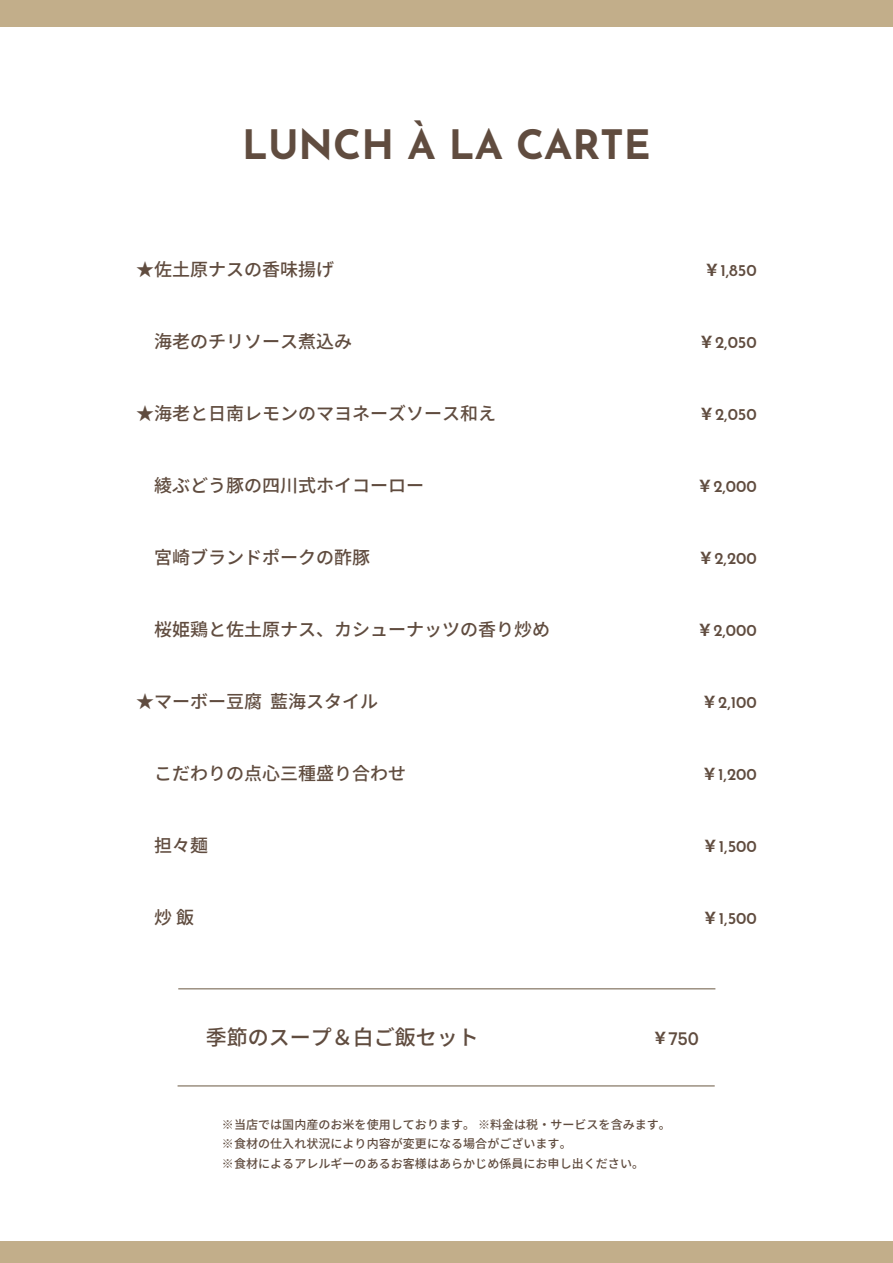
<style>
.page{position:relative;width:893px;height:1263px;background:#fff}
.page>*{position:absolute;margin:0;border:0;box-sizing:border-box;transform-origin:0 0}
.t1{font:700 40.5px "Josefin Sans";color:#604c3f}
.t2{font:500 21px "Noto Sans CJ Kjp";color:#604c3f}
.t3{font:500 20.7px "Calibre";color:#604c3f}
.t4{font:500 18px "Noto Sans CJ Kjp";color:#604c3f}
.t5{font:600 16.5px "Josefin Sans";color:#604c3f}
.t6{font:500 12px/19.5px "Noto Sans CJ Kjp";letter-spacing:.005em;color:#604c3f}
.s1{font-family:"Koz Go Pro";font-weight:700}
.s2{font-family:"Koz Go Pro";font-weight:700;font-size:16.5px}
</style>
<div class="page">
<div style="left:0;top:0;width:893px;height:26px;background:#c2ae8a"></div>
<div style="left:0;top:1241px;width:893px;height:22px;background:#c2ae8a"></div>
<hr style="left:178px;top:988px;width:537px;height:1px;background:#7a6a56">
<hr style="left:178px;top:1085px;width:537px;height:1px;background:#7a6a56">
<h1 class="t1" style="left:242px;top:108px;width:410px">LUNCH À LA CARTE</h1>
<p class="t4" style="left:136px;top:259px;width:199px">★佐土原ナスの香味揚げ</p>
<p class="t5" style="left:704px;top:256px;width:54px"><span class="s1">￥</span>1,850</p>
<p class="t4" style="left:136px;top:331px;width:217px">　海老のチリソース煮込み</p>
<p class="t5" style="left:698px;top:328px;width:60px"><span class="s1">￥</span>2,050</p>
<p class="t4" style="left:136px;top:403px;width:361px">★海老と日南レモンのマヨネーズソース和え</p>
<p class="t5" style="left:698px;top:400px;width:60px"><span class="s1">￥</span>2,050</p>
<p class="t4" style="left:136px;top:475px;width:289px">　綾ぶどう豚の四川式ホイコーロー</p>
<p class="t5" style="left:697px;top:472px;width:62px"><span class="s1">￥</span>2,000</p>
<p class="t4" style="left:136px;top:547px;width:235px">　宮崎ブランドポークの酢豚</p>
<p class="t5" style="left:698px;top:544px;width:60px"><span class="s1">￥</span>2,200</p>
<p class="t4" style="left:136px;top:619px;width:415px">　桜姫鶏と佐土原ナス、カシューナッツの香り炒め</p>
<p class="t5" style="left:697px;top:616px;width:62px"><span class="s1">￥</span>2,000</p>
<p class="t4" style="left:136px;top:691px;width:244px">★マーボー豆腐 藍海スタイル</p>
<p class="t5" style="left:702px;top:688px;width:57px"><span class="s1">￥</span>2,100</p>
<p class="t4" style="left:136px;top:763px;width:271px">　こだわりの点心三種盛り合わせ</p>
<p class="t5" style="left:702px;top:760px;width:57px"><span class="s1">￥</span>1,200</p>
<p class="t4" style="left:136px;top:835px;width:73px">　担々麺</p>
<p class="t5" style="left:702px;top:832px;width:56px"><span class="s1">￥</span>1,500</p>
<p class="t4" style="left:136px;top:907px;width:60px">　炒 飯</p>
<p class="t5" style="left:702px;top:904px;width:56px"><span class="s1">￥</span>1,500</p>
<p class="t2" style="left:206px;top:1025px;width:275px">季節のスープ＆白ご飯セット</p>
<p class="t3" style="left:652px;top:1026px;width:48px"><span class="s2">￥</span>750</p>
<p class="t6" style="left:222px;top:1115px;width:450px">※当店では国内産のお米を使用しております。 ※料金は税・サービスを含みます。※食材の仕入れ状況により内容が変更になる場合がございます。<br>※食材によるアレルギーのあるお客様はあらかじめ係員にお申し出ください。</p>
</div>
